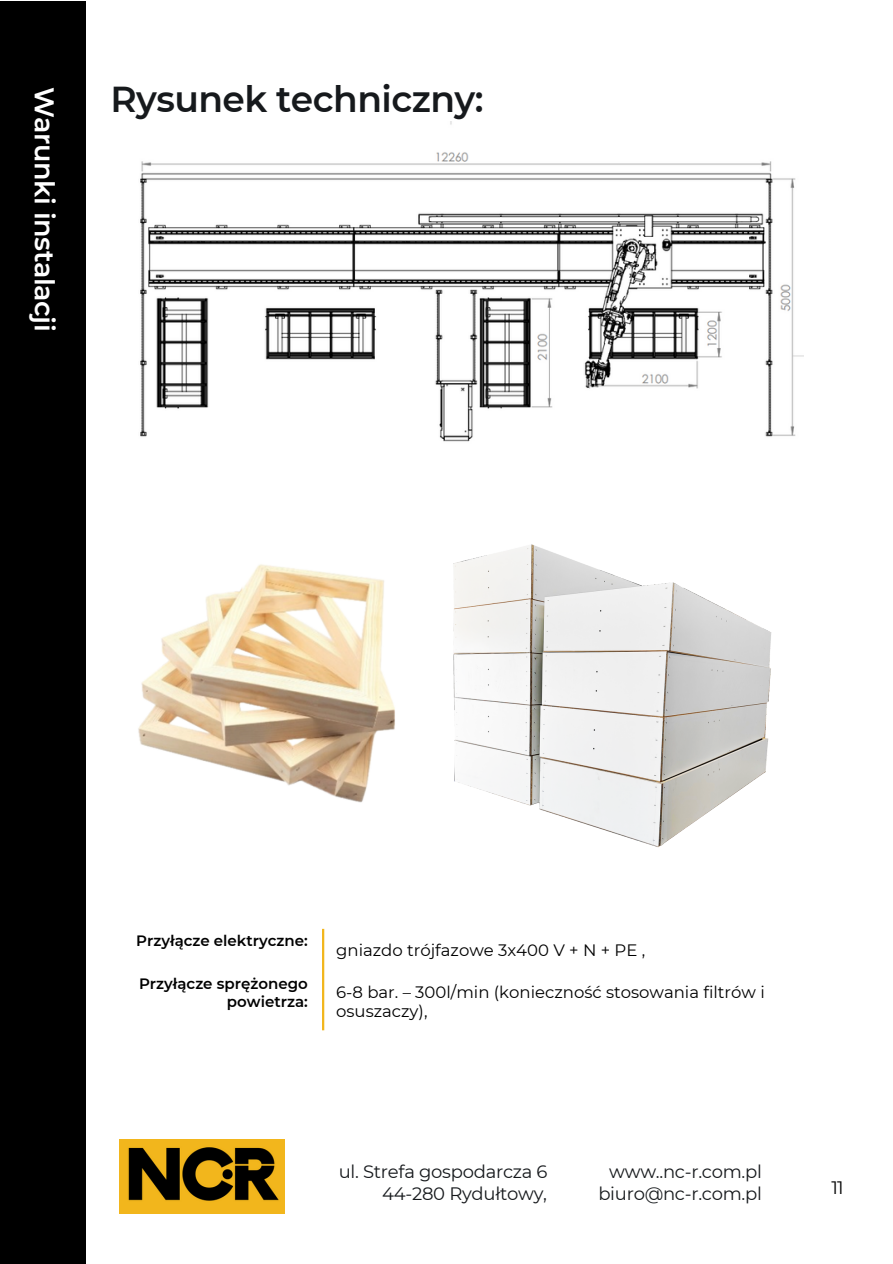
<style>
.page{position:relative;width:893px;height:1264px;background:#fff}
.page>*{position:absolute;margin:0;border:0;box-sizing:border-box;transform-origin:0 0}
.t1{font:600 36px "Montserrat";letter-spacing:-.015em;color:#16191c}
.t2{font:600 27px "Montserrat";letter-spacing:-.015em;color:#fff}
.t3{font:18px "Montserrat";letter-spacing:-.015em;color:#16191c}
.t4{font:18px "Montserrat";color:#000}
.t5{font:16.5px/19.2px "Montserrat";color:#000}
.t6{font:600 15px/18px "Montserrat";color:#000;text-align:right}
</style>
<div class="page">
<div style="left:0;top:1px;width:85px;height:1262px;background:#000"></div>
<hr style="left:322px;top:928px;width:2px;height:102px;background:#f2b61c">
<img style="left:120px;top:1139px;width:164px;height:74px">
<img style="left:140px;top:122px;width:663px;height:320px">
<img style="left:138px;top:564px;width:257px;height:239px">
<img style="left:453px;top:544px;width:319px;height:304px">
<p class="t2" style="left:61px;top:87px;width:246px;rotate:90deg">Warunki instalacji</p>
<p class="t1" style="left:110px;top:77px;width:374px">Rysunek techniczny:</p>
<h2 class="t6" style="left:136px;top:931px;width:173px">Przyłącze elektryczne:</h2>
<h1 class="t5" style="left:336px;top:940px;width:310px">gniazdo trójfazowe 3x400 V + N + PE ,</h1>
<p class="t6" style="left:139px;top:974px;width:170px">Przyłącze sprężonego powietrza:</p>
<p class="t5" style="left:336px;top:982px;width:430px">6-8 bar. – 300l/min (konieczność stosowania filtrów i osuszaczy),</p>
<p class="t3" style="left:339px;top:1160px;width:210px">ul. Strefa gospodarcza 6</p>
<p class="t3" style="left:382px;top:1182px;width:166px">44-280 Rydułtowy,</p>
<p class="t3" style="left:609px;top:1160px;width:154px">www..nc-r.com.pl</p>
<p class="t3" style="left:598px;top:1182px;width:165px">biuro@nc-r.com.pl</p>
<p class="t4" style="left:831px;top:1176px;width:14px">11</p>
</div>
